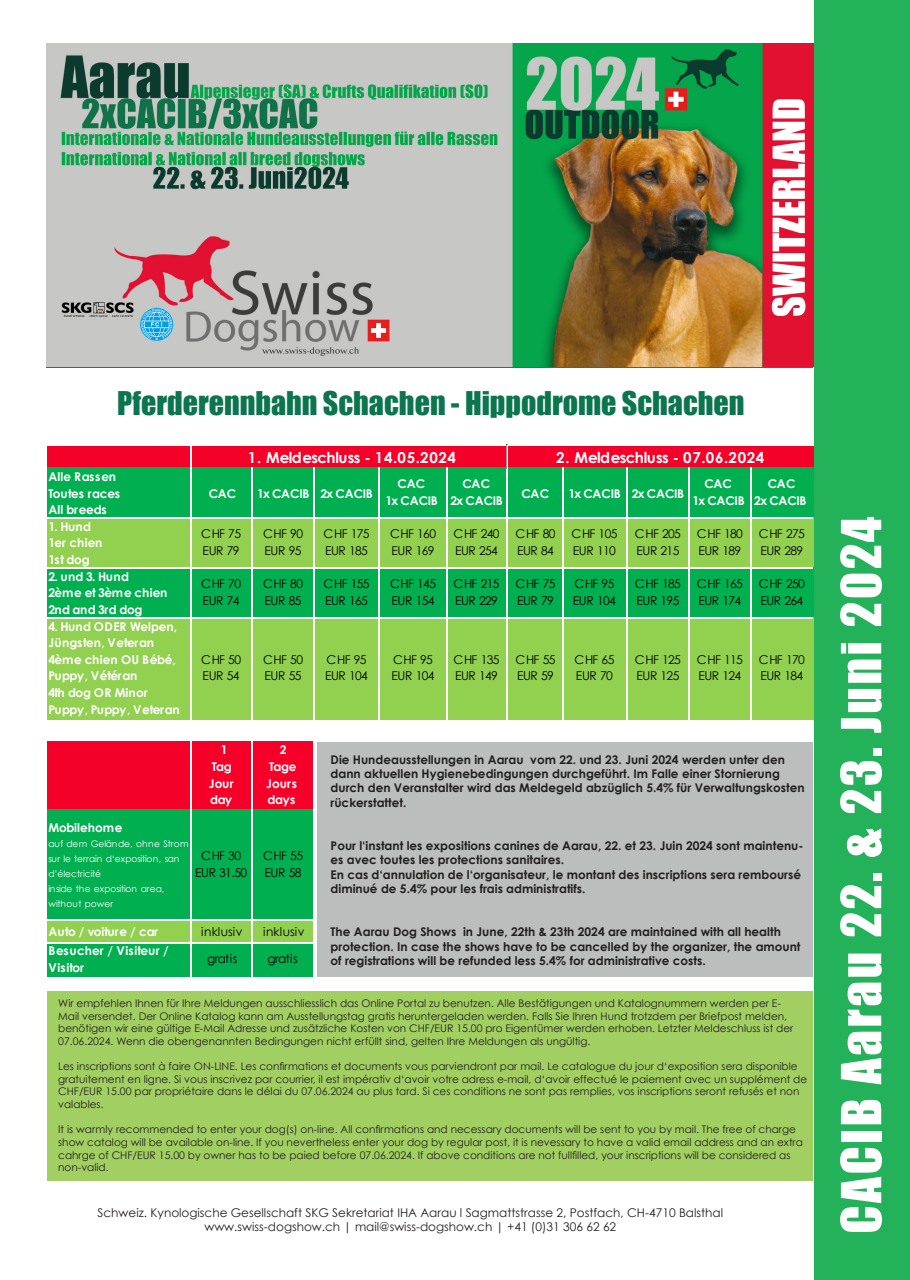
<style>
.page{position:relative;width:910px;height:1280px;background:#fff}
.page>*{position:absolute;margin:0;border:0;box-sizing:border-box;transform-origin:0 0}
.t1{font:51px "Impact";letter-spacing:.05em;color:#fff}
.t2{font:30px "Impact";color:#0b754f}
.t3{font:700 15.15px "Century Gothic";color:#fff}
.t4{font:12.15px/16.6px "Century Gothic";letter-spacing:-.055em;color:#000}
.t5{font:700 12.15px/16.6px "Century Gothic";letter-spacing:-.015em;color:#fff;text-align:center}
.t6{font:700 12.15px/16.6px "Century Gothic";letter-spacing:.01em;color:#fff}
.t7{font:12.15px "Century Gothic";letter-spacing:.015em;color:#000}
.t8{font:700 12.15px/16.6px "Century Gothic";letter-spacing:-.035em;color:#fff;text-align:center}
.t9{font:700 12px/14.4px "Century Gothic";color:#231f20}
.t10{font:12px "Century Gothic";color:#231f20}
.t11{font:10.5px/12.6px "Century Gothic";color:#231f20}
.t12{font:9px/15.1px "Century Gothic";color:#fff}
</style>
<div class="page">
<div style="left:814px;top:0;width:96px;height:1280px;background:#23b15a"></div>
<img style="left:47px;top:44px;width:766px;height:323px">
<div style="left:47px;top:446px;width:766px;height:23px;background:#f50029"></div>
<div style="left:47px;top:467px;width:766px;height:52px;background:#00b050"></div>
<div style="left:47px;top:517px;width:766px;height:51px;background:#92d050"></div>
<div style="left:47px;top:567px;width:766px;height:51px;background:#00b050"></div>
<div style="left:47px;top:617px;width:766px;height:103px;background:#92d050"></div>
<div style="left:47px;top:741px;width:267px;height:69px;background:#f50029"></div>
<div style="left:47px;top:809px;width:267px;height:112px;background:#00b050"></div>
<div style="left:47px;top:919px;width:267px;height:24px;background:#92d050"></div>
<div style="left:47px;top:942px;width:267px;height:35px;background:#00b050"></div>
<hr style="left:191px;top:445px;width:1px;height:275px;background:#fff">
<hr style="left:251px;top:467px;width:1px;height:253px;background:#fff">
<hr style="left:313px;top:467px;width:1px;height:253px;background:#fff">
<hr style="left:191px;top:741px;width:1px;height:236px;background:#fff">
<hr style="left:506px;top:469px;width:2px;height:251px;background:#fff">
<hr style="left:251px;top:741px;width:1px;height:236px;background:#fff">
<hr style="left:313px;top:741px;width:1px;height:236px;background:#fff">
<hr style="left:378px;top:467px;width:1px;height:253px;background:#fff">
<hr style="left:446px;top:467px;width:1px;height:253px;background:#fff">
<hr style="left:562px;top:467px;width:2px;height:253px;background:#fff">
<hr style="left:626px;top:467px;width:1px;height:253px;background:#fff">
<hr style="left:688px;top:467px;width:1px;height:253px;background:#fff">
<hr style="left:750px;top:467px;width:1px;height:253px;background:#fff">
<hr style="left:45px;top:517px;width:768px;height:2px;background:#fff">
<hr style="left:45px;top:567px;width:768px;height:1px;background:#fff">
<hr style="left:45px;top:617px;width:768px;height:1px;background:#fff">
<hr style="left:45px;top:919px;width:334px;height:2px;background:#fff">
<hr style="left:45px;top:942px;width:334px;height:1px;background:#fff">
<div style="left:48px;top:991px;width:765px;height:190px;background:#a2cf62"></div>
<hr style="left:506px;top:444px;width:2px;height:26px;background:#fff">
<div style="left:317px;top:742px;width:496px;height:235px;background:#bbbebc"></div>
<p class="t2" style="left:117px;top:380px;width:629px">Pferderennbahn Schachen - Hippodrome Schachen</p>
<p class="t5" style="left:48px;top:468px;width:73px;text-align:left">Alle Rassen<br>Toutes races<br>All breeds</p>
<p class="t3" style="left:248px;top:446px;width:209px">1. Meldeschluss - 14.05.2024</p>
<p class="t3" style="left:556px;top:446px;width:209px">2. Meldeschluss - 07.06.2024</p>
<p class="t5" style="left:209px;top:484px;width:29px">CAC</p>
<p class="t5" style="left:257px;top:484px;width:117px">1x CACIB 2x CACIB</p>
<p class="t5" style="left:385px;top:475px;width:54px">CAC<br>1x CACIB</p>
<p class="t5" style="left:450px;top:475px;width:54px">CAC<br>2x CACIB</p>
<p class="t5" style="left:521px;top:484px;width:29px">CAC</p>
<p class="t5" style="left:568px;top:484px;width:117px">1x CACIB 2x CACIB</p>
<p class="t5" style="left:692px;top:475px;width:54px">CAC<br>1x CACIB</p>
<p class="t5" style="left:754px;top:475px;width:54px">CAC<br>2x CACIB</p>
<p class="t5" style="left:48px;top:517px;width:56px;text-align:left">1. Hund<br>1er chien<br>1st dog</p>
<p class="t4" style="left:201px;top:525px;width:41px">CHF 75<br>EUR 79</p>
<p class="t4" style="left:263px;top:525px;width:41px">CHF 90<br>EUR 95</p>
<p class="t4" style="left:324px;top:525px;width:47px">CHF 175<br>EUR 185</p>
<p class="t4" style="left:390px;top:525px;width:47px">CHF 160<br>EUR 169</p>
<p class="t4" style="left:453px;top:525px;width:47px">CHF 240<br>EUR 254</p>
<p class="t4" style="left:515px;top:525px;width:41px">CHF 80<br>EUR 84</p>
<p class="t4" style="left:571px;top:525px;width:47px">CHF 105<br>EUR 110</p>
<p class="t4" style="left:635px;top:525px;width:47px">CHF 205<br>EUR 215</p>
<p class="t4" style="left:697px;top:525px;width:47px">CHF 180<br>EUR 189</p>
<p class="t4" style="left:759px;top:525px;width:47px">CHF 275<br>EUR 289</p>
<p class="t5" style="left:48px;top:567px;width:121px;text-align:left">2. und 3. Hund<br>2ème et 3ème chien<br>2nd and 3rd dog</p>
<p class="t4" style="left:201px;top:575px;width:41px">CHF 70<br>EUR 74</p>
<p class="t4" style="left:263px;top:575px;width:41px">CHF 80<br>EUR 85</p>
<p class="t4" style="left:324px;top:575px;width:47px">CHF 155<br>EUR 165</p>
<p class="t4" style="left:390px;top:575px;width:47px">CHF 145<br>EUR 154</p>
<p class="t4" style="left:453px;top:575px;width:47px">CHF 215<br>EUR 229</p>
<p class="t4" style="left:515px;top:575px;width:41px">CHF 75<br>EUR 79</p>
<p class="t4" style="left:573px;top:575px;width:44px">CHF 95<br>EUR 104</p>
<p class="t4" style="left:635px;top:575px;width:47px">CHF 185<br>EUR 195</p>
<p class="t4" style="left:697px;top:575px;width:47px">CHF 165<br>EUR 174</p>
<p class="t4" style="left:759px;top:575px;width:47px">CHF 250<br>EUR 264</p>
<p class="t5" style="left:48px;top:617px;width:133px;text-align:left">4. Hund ODER Welpen,<br>Jüngsten, Veteran<br>4ème chien OU Bébé,<br>Puppy, Vétéran<br>4th dog OR Minor<br>Puppy, Puppy, Veteran</p>
<p class="t4" style="left:201px;top:651px;width:41px">CHF 50<br>EUR 54</p>
<p class="t4" style="left:263px;top:651px;width:41px">CHF 50<br>EUR 55</p>
<p class="t4" style="left:325px;top:651px;width:44px">CHF 95<br>EUR 104</p>
<p class="t4" style="left:392px;top:651px;width:44px">CHF 95<br>EUR 104</p>
<p class="t4" style="left:453px;top:651px;width:47px">CHF 135<br>EUR 149</p>
<p class="t4" style="left:515px;top:651px;width:41px">CHF 55<br>EUR 59</p>
<p class="t4" style="left:574px;top:651px;width:41px">CHF 65<br>EUR 70</p>
<p class="t4" style="left:635px;top:651px;width:47px">CHF 125<br>EUR 125</p>
<p class="t4" style="left:697px;top:651px;width:47px">CHF 115<br>EUR 124</p>
<p class="t4" style="left:759px;top:651px;width:47px">CHF 170<br>EUR 184</p>
<p class="t8" style="left:209px;top:741px;width:27px">1<br>Tag<br>Jour day</p>
<p class="t5" style="left:266px;top:741px;width:33px">2<br>Tage<br>Jours days</p>
<p class="t5" style="left:48px;top:818px;width:76px">Mobilehome</p>
<p class="t12" style="left:48px;top:836px;width:142px">auf dem Gelände, ohne Strom sur le terrain d‘exposition, san d’électricité<br>inside the exposition area, without power</p>
<p class="t4" style="left:195px;top:847px;width:54px;text-align:center">CHF 30<br>EUR 31.50</p>
<p class="t4" style="left:263px;top:847px;width:41px">CHF 55<br>EUR 58</p>
<p class="t5" style="left:48px;top:922px;width:111px">Auto / voiture / car</p>
<p class="t7" style="left:201px;top:923px;width:43px">inklusiv</p>
<p class="t7" style="left:263px;top:923px;width:43px">inklusiv</p>
<p class="t6" style="left:48px;top:942px;width:122px">Besucher / Visiteur /<br>Visitor</p>
<p class="t4" style="left:207px;top:950px;width:32px">gratis</p>
<p class="t4" style="left:268px;top:950px;width:32px">gratis</p>
<p class="t9" style="left:331px;top:752px;width:475px">Die Hundeausstellungen in Aarau vom 22. und 23. Juni 2024 werden unter den dann aktuellen Hygienebedingungen durchgeführt. Im Falle einer Stornierung durch den Veranstalter wird das Meldegeld abzüglich 5.4% für Verwaltungskosten rückerstattet.</p>
<p class="t9" style="left:331px;top:838px;width:474px">Pour l‘instant les expositions canines de Aarau, 22. et 23. Juin 2024 sont maintenu&shy;es avec toutes les protections sanitaires.</p>
<p class="t9" style="left:331px;top:867px;width:472px">En cas d‘annulation de l‘organisateur, le montant des inscriptions sera remboursé diminué de 5.4% pour les frais administratifs.</p>
<p class="t9" style="left:331px;top:924px;width:471px">The Aarau Dog Shows in June, 22th &amp; 23th 2024 are maintained with all health protection. In case the shows have to be cancelled by the organizer, the amount of registrations will be refunded less 5.4% for administrative costs.</p>
<p class="t11" style="left:58px;top:997px;width:737px">Wir empfehlen Ihnen für Ihre Meldungen ausschliesslich das Online Portal zu benutzen. Alle Bestätigungen und Katalognummern werden per E-Mail versendet. Der Online Katalog kann am Ausstellungstag gratis heruntergeladen werden. Falls Sie Ihren Hund trotzdem per Briefpost melden, benötigen wir eine gültige E-Mail Adresse und zusätzliche Kosten von CHF/EUR 15.00 pro Eigentümer werden erhoben. Letzter Meldeschluss ist der 07.06.2024. Wenn die obengenannten Bedingungen nicht erfüllt sind, gelten Ihre Meldungen als ungültig.</p>
<p class="t11" style="left:58px;top:1060px;width:750px">Les inscriptions sont à faire ON-LINE. Les confirmations et documents vous parviendront par mail. Le catalogue du jour d‘exposition sera disponible gratuitement en ligne. Si vous inscrivez par courrier, il est impérativ d‘avoir votre adress e-mail, d‘avoir effectué le paiement avec un supplément de CHF/EUR 15.00 par propriétaire dans le délai du 07.06.2024 au plus tard. Si ces conditions ne sont pas remplies, vos inscriptions seront refusés et non valables.</p>
<p class="t11" style="left:58px;top:1123px;width:746px">It is warmly recommended to enter your dog(s) on-line. All confirmations and necessary documents will be sent to you by mail. The free of charge show catalog will be available on-line. If you nevertheless enter your dog by regular post, it is nevessary to have a valid email address and an extra cahrge of CHF/EUR 15.00 by owner has to be paied before 07.06.2024. If above conditions are not fullfilled, your inscriptions will be considered as non-valid.</p>
<p class="t10" style="left:98px;top:1205px;width:627px">Schweiz. Kynologische Gesellschaft SKG Sekretariat IHA Aarau l Sagmattstrasse 2, Postfach, CH-4710 Balsthal</p>
<p class="t10" style="left:204px;top:1219px;width:413px">www.swiss-dogshow.ch | mail@swiss-dogshow.ch | +41 (0)31 306 62 62</p>
<p class="t1" style="left:822px;top:1234px;width:719px;rotate:-90deg">CACIB Aarau 22. &amp; 23. Juni 2024</p>
</div>
